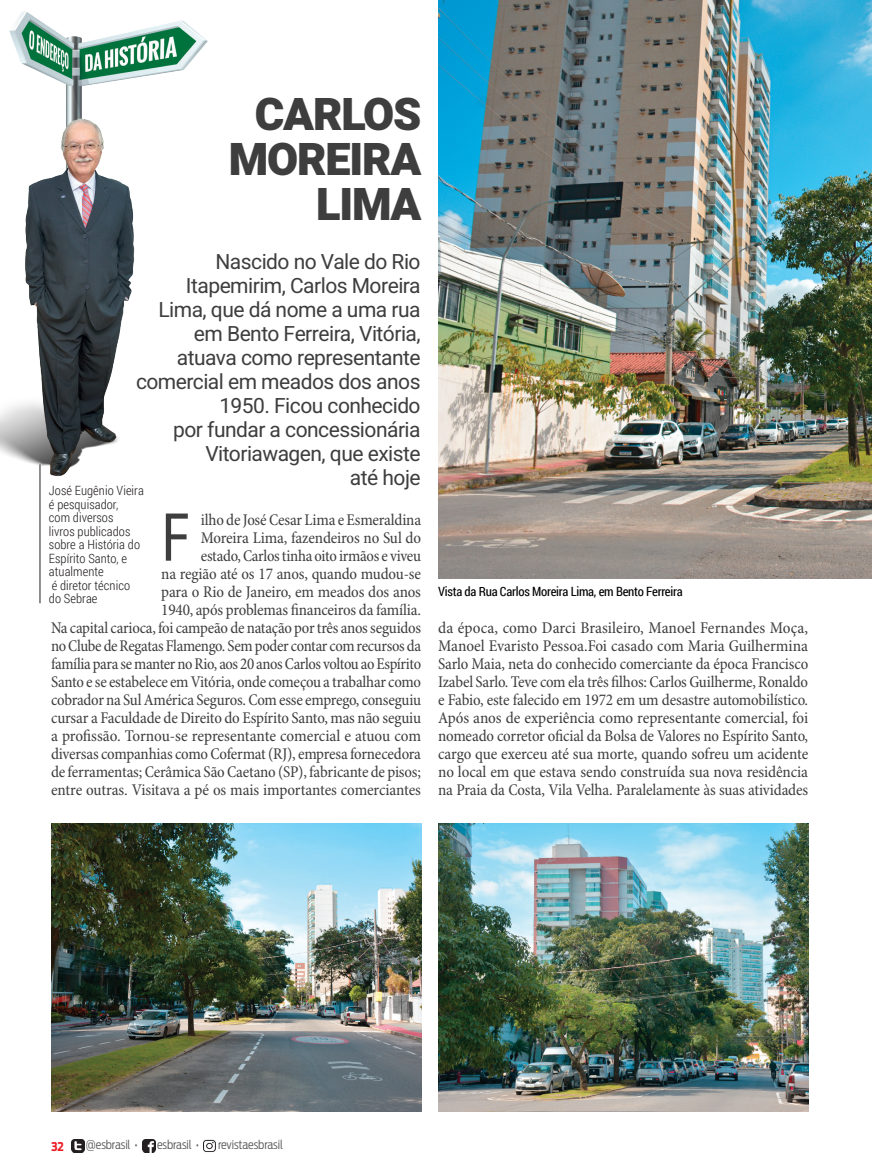
<style>
.page{position:relative;width:872px;height:1170px;background:#fff}
.page>*{position:absolute;margin:0;border:0;box-sizing:border-box;transform-origin:0 0}
.Texto_geral_2017{font:69.9px "Myriad Pro";color:#3e3e3f;scale:.87 1}
.Artigo_título_2017{font:45px/45px "Heebo";letter-spacing:-.025em;color:#3e3e3f;text-align:right}
.Artigo_lead_2017{font:21px/24px "Heebo";letter-spacing:-.025em;color:#3e3e3f;text-align:right}
.Texto_geral_2017-2{font:condensed 16.5px/18px "Minion Pro";letter-spacing:-.015em;color:#3e3e3f;text-align:right}
.Texto_de_box_2017{font:300 12.75px/13.5px "Roboto Condensed";letter-spacing:.005em;color:#231f20}
.Texto_de_box_2017-2{font:12.75px "Roboto Condensed";letter-spacing:-.02em;color:#000}
.t1{font:300 12px "Antenna Cond";letter-spacing:-.01em;color:#57585a}
.t2{font:700 12px "Antenna Cond";color:#ee1d23}
</style>
<div class="page">
<img style="left:10px;top:11px;width:198px;height:89px">
<img style="left:0;top:100px;width:135px;height:410px">
<svg style="left:71px;top:1139px;width:13px;height:13px"></svg>
<svg style="left:142px;top:1139px;width:13px;height:13px"></svg>
<svg style="left:203px;top:1139px;width:13px;height:13px"></svg>
<img style="left:51px;top:823px;width:370px;height:288px">
<img style="left:438px;top:823px;width:370px;height:288px">
<img style="left:438px;top:0;width:434px;height:578px">
<hr style="left:40px;top:464px;width:1px;height:139px;background:#231f20">
<p class="Artigo_título_2017" style="left:229px;top:92px;width:194px">CARLOS<br>MOREIRA<br>LIMA</p>
<p class="Artigo_lead_2017" style="left:136px;top:249px;width:286px">Nascido no Vale do Rio<br>Itapemirim, Carlos Moreira<br>Lima, que dá nome a uma rua em Bento Ferreira, Vitória, atuava como representante comercial em meados dos anos<br>1950. Ficou conhecido<br>por fundar a concessionária<br>Vitoriawagen, que existe<br>até hoje</p>
<p class="Texto_de_box_2017" style="left:49px;top:483px;width:97px">José Eugênio Vieira é pesquisador,<br>com diversos<br>livros publicados sobre a História do<br>Espírito Santo, e atualmente<br>é diretor técnico<br>do Sebrae</p>
<p class="Texto_geral_2017-2" style="left:51px;top:511px;width:371px">ilho de José Cesar Lima e Esmeraldina<br>Moreira Lima, fazendeiros no Sul do<br>estado, Carlos tinha oito irmãos e viveu<br>na região até os 17 anos, quando mudou-se<br>para o Rio de Janeiro, em meados dos anos<br>1940, após problemas financeiros da família.<br>Na capital carioca, foi campeão de natação por três anos seguidos no Clube de Regatas Flamengo. Sem poder contar com recursos da família para se manter no Rio, aos 20 anos Carlos voltou ao Espírito Santo e se estabelece em Vitória, onde começou a trabalhar como cobrador na Sul América Seguros. Com esse emprego, conseguiu cursar a Faculdade de Direito do Espírito Santo, mas não seguiu a profissão. Tornou-se representante comercial e atuou com diversas companhias como Cofermat (RJ), empresa fornecedora de ferramentas; Cerâmica São Caetano (SP), fabricante de pisos; entre outras. Visitava a pé os mais importantes comerciantes</p>
<p class="Texto_geral_2017" style="left:161px;top:494px;width:35px">F</p>
<p class="Texto_de_box_2017-2" style="left:438px;top:582px;width:246px">Vista da Rua Carlos Moreira Lima, em Bento Ferreira</p>
<p class="Texto_geral_2017-2" style="left:438px;top:619px;width:372px;text-align:justify">da época, como Darci Brasileiro, Manoel Fernandes Moça, Manoel Evaristo Pessoa.Foi casado com Maria Guilhermina Sarlo Maia, neta do conhecido comerciante da época Francisco Izabel Sarlo. Teve com ela três filhos: Carlos Guilherme, Ronaldo e Fabio, este falecido em 1972 em um desastre automobilístico.<br>Após anos de experiência como representante comercial, foi nomeado corretor oficial da Bolsa de Valores no Espírito Santo, cargo que exerceu até sua morte, quando sofreu um acidente no local em que estava sendo construída sua nova residência na Praia da Costa, Vila Velha. Paralelamente às suas atividades</p>
<p class="t2" style="left:51px;top:1138px;width:14px">32</p>
<p class="t1" style="left:86px;top:1137px;width:53px">@esbrasil •</p>
<p class="t1" style="left:157px;top:1137px;width:44px">esbrasil •</p>
<p class="t1" style="left:218px;top:1137px;width:66px">revistaesbrasil</p>
</div>
